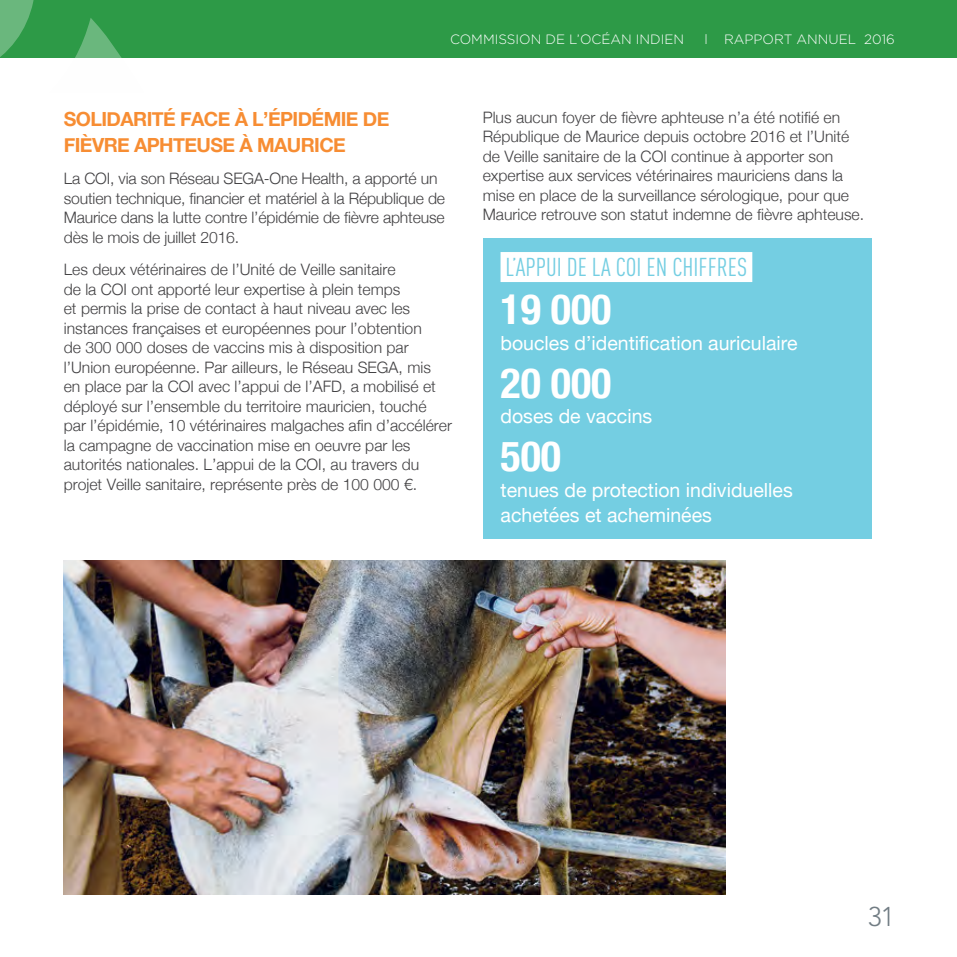
<style>
.page{position:relative;width:957px;height:957px;background:#fff}
.page>*{position:absolute;margin:0;border:0;box-sizing:border-box;transform-origin:0 0}
.t1{font:700 condensed 42px "Helvetica Neue";color:#fff}
.t2{font:300 27px "Avenir";color:#727d84}
.t3{font:25.5px "DIN Cond";color:#74cee2}
.t4{font:19.5px/25.5px "Helvetica Neue";color:#fff}
.t5{font:700 19.5px/25.5px "Helvetica Neue";letter-spacing:-.03em;color:#f78d33}
.t6{font:300 15.75px/19.5px "Helvetica Neue";color:#414042}
.t7{font:300 13.5px "Gotham";color:#fff}
</style>
<div class="page">
<div style="left:0;top:0;width:957px;height:57px;background:#2d9a47"></div>
<img style="left:0;top:0;width:153px;height:58px">
<div style="left:483px;top:239px;width:389px;height:300px;background:#74cee2"></div>
<div style="left:500px;top:252px;width:252px;height:30px;background:#fff"></div>
<img style="left:64px;top:560px;width:661px;height:335px">
<p class="t7" style="left:450px;top:30px;width:236px">COMMISSION DE L’OCÉAN INDIEN</p>
<p class="t7" style="left:704px;top:30px;width:192px">l RAPPORT ANNUEL 2016</p>
<p class="t5" style="left:64px;top:106px;width:327px">SOLIDARITÉ FACE À L’ÉPIDÉMIE DE<br>FIÈVRE APHTEUSE À MAURICE</p>
<p class="t6" style="left:64px;top:168px;width:383px">La COI, via son Réseau SEGA-One Health, a apporté un soutien technique, financier et matériel à la République de Maurice dans la lutte contre l’épidémie de fièvre aphteuse dès le mois de juillet 2016.</p>
<p class="t6" style="left:64px;top:259px;width:390px">Les deux vétérinaires de l’Unité de Veille sanitaire<br>de la COI ont apporté leur expertise à plein temps<br>et permis la prise de contact à haut niveau avec les instances françaises et européennes pour l’obtention<br>de 300 000 doses de vaccins mis à disposition par l’Union européenne. Par ailleurs, le Réseau SEGA, mis<br>en place par la COI avec l’appui de l’AFD, a mobilisé et déployé sur l’ensemble du territoire mauricien, touché par l’épidémie, 10 vétérinaires malgaches afin d’accélérer la campagne de vaccination mise en oeuvre par les autorités nationales. L’appui de la COI, au travers du projet Veille sanitaire, représente près de 100 000 €.</p>
<p class="t6" style="left:483px;top:107px;width:383px">Plus aucun foyer de fièvre aphteuse n’a été notifié en République de Maurice depuis octobre 2016 et l’Unité de Veille sanitaire de la COI continue à apporter son expertise aux services vétérinaires mauriciens dans la mise en place de la surveillance sérologique, pour que Maurice retrouve son statut indemne de fièvre aphteuse.</p>
<h3 class="t3" style="left:505px;top:252px;width:243px">L’APPUI DE LA COI EN CHIFFRES</h3>
<h1 class="t1" style="left:500px;top:274px;width:112px">19 000</h1>
<p class="t4" style="left:500px;top:331px;width:298px">boucles d’identification auriculaire</p>
<h1 class="t1" style="left:500px;top:348px;width:112px">20 000</h1>
<p class="t4" style="left:500px;top:404px;width:153px">doses de vaccins</p>
<h1 class="t1" style="left:500px;top:421px;width:62px">500</h1>
<p class="t4" style="left:500px;top:478px;width:294px">tenues de protection individuelles achetées et acheminées</p>
<h2 class="t2" style="left:867px;top:900px;width:29px">31</h2>
</div>
